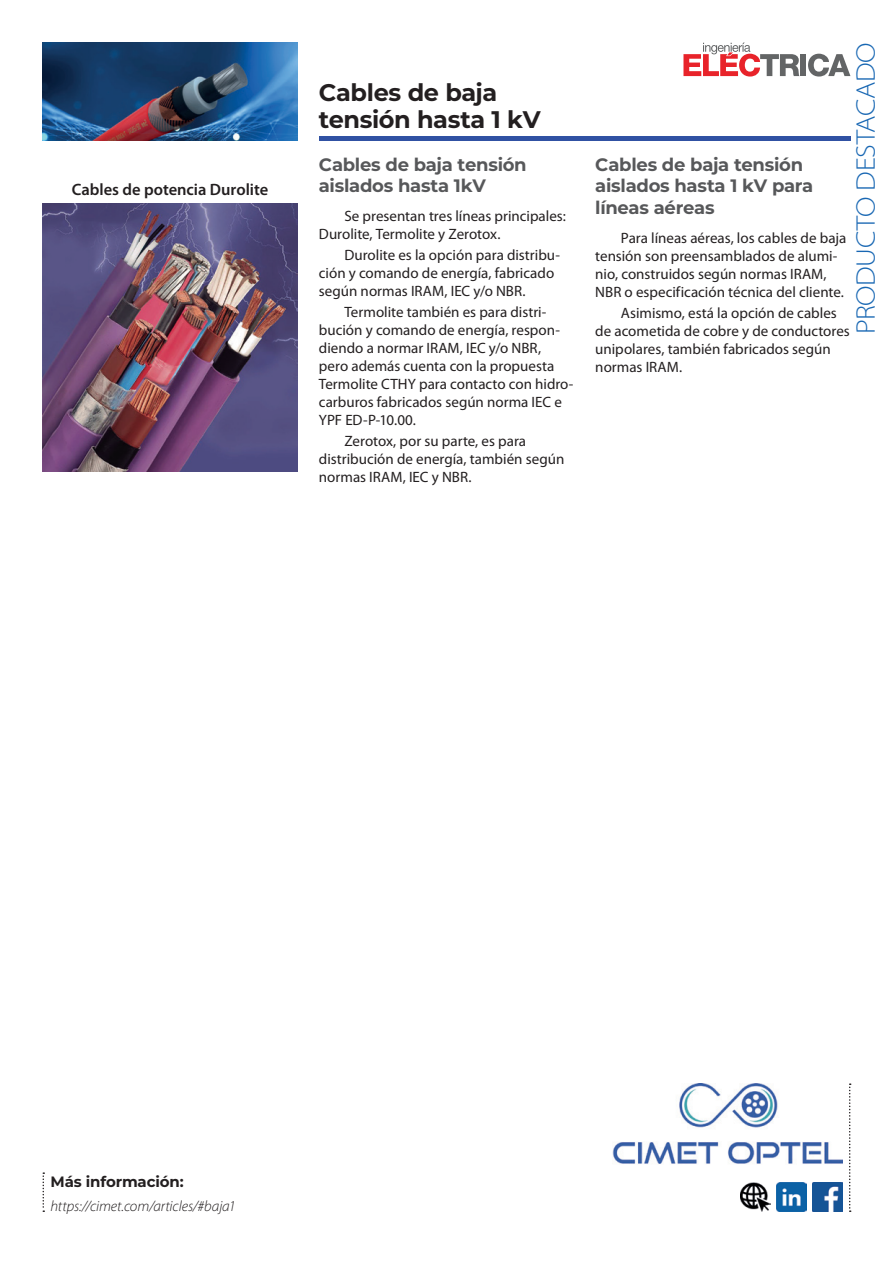
<style>
.page{position:relative;width:893px;height:1263px;background:#fff}
.page>*{position:absolute;margin:0;border:0;box-sizing:border-box;transform-origin:0 0}
.t1{font:300 semi-expanded 27px "Myriad Pro";letter-spacing:-.01em;color:#1867b3}
.Título{font:700 24px/27px "Montserrat";letter-spacing:-.015em;color:#231f20}
.Subtítulo{font:700 18px/21.6px "Montserrat";letter-spacing:-.015em;color:#57585a}
.Subtítulo_fotos{font:600 16.5px "Myriad Pro";color:#231f20}
.Texto{font:15px/18px "Myriad Pro";color:#231f20}
.URL{font:italic 300 15px "Myriad Pro";letter-spacing:-.005em;color:#231f20}
.Subtítulo-2{font:700 15px "Montserrat";letter-spacing:-.01em;color:#231f20}
</style>
<div class="page">
<hr style="left:319px;top:136px;width:531px;height:4px;background:#3051a3">
<div style="left:800px;top:54px;width:6px;height:22px;background:#636566"></div>
<svg style="left:808px;top:54px;width:42px;height:23px"></svg>
<svg style="left:683px;top:43px;width:116px;height:34px"></svg>
<svg style="left:43px;top:1172px;width:1px;height:40px"></svg>
<svg style="left:849px;top:1083px;width:2px;height:129px"></svg>
<img style="left:777px;top:1182px;width:29px;height:30px">
<img style="left:813px;top:1182px;width:30px;height:30px">
<img style="left:740px;top:1182px;width:30px;height:30px">
<img style="left:43px;top:43px;width:255px;height:97px">
<img style="left:613px;top:1083px;width:230px;height:81px">
<img style="left:43px;top:204px;width:255px;height:267px">
<p class="Subtítulo_fotos" style="left:72px;top:181px;width:198px">Cables de potencia Durolite</p>
<p class="Título" style="left:319px;top:77px;width:223px">Cables de baja tensión hasta 1 kV</p>
<p class="Subtítulo" style="left:319px;top:152px;width:209px">Cables de baja tensión aislados hasta 1kV</p>
<p class="Texto" style="left:319px;top:207px;width:248px;text-indent:26px">Se presentan tres líneas principales:<br>Durolite, Termolite y Zerotox.</p>
<p class="Texto" style="left:319px;top:246px;width:243px;text-indent:26px">Durolite es la opción para distribu&shy;ción y comando de energía, fabricado según normas IRAM, IEC y/o NBR.</p>
<p class="Texto" style="left:319px;top:303px;width:256px;text-indent:26px">Termolite también es para distri&shy;bución y comando de energía, respon&shy;diendo a normar IRAM, IEC y/o NBR, pero además cuenta con la propuesta Termolite CTHY para contacto con hidro&shy;carburos fabricados según norma IEC e YPF ED-P-10.00.</p>
<p class="Texto" style="left:319px;top:432px;width:247px;text-indent:26px">Zerotox, por su parte, es para distribución de energía, también según normas IRAM, IEC y NBR.</p>
<h1 class="t1" style="left:850px;top:334px;width:293px;rotate:-90deg">PRODUCTO DESTACADO</h1>
<p class="Subtítulo" style="left:595px;top:152px;width:220px">Cables de baja tensión aislados hasta 1 kV para líneas aéreas</p>
<p class="Texto" style="left:595px;top:229px;width:253px;text-indent:26px">Para líneas aéreas, los cables de baja tensión son preensamblados de alumi&shy;nio, construidos según normas IRAM, NBR o especificación técnica del cliente.</p>
<p class="Texto" style="left:595px;top:304px;width:256px;text-indent:26px">Asimismo, está la opción de cables de acometida de cobre y de conductores unipolares, también fabricados según normas IRAM.</p>
<p class="Subtítulo-2" style="left:50px;top:1171px;width:135px">Más información:</p>
<p class="URL" style="left:50px;top:1197px;width:187px">https://cimet.com/articles/#baja1</p>
</div>
